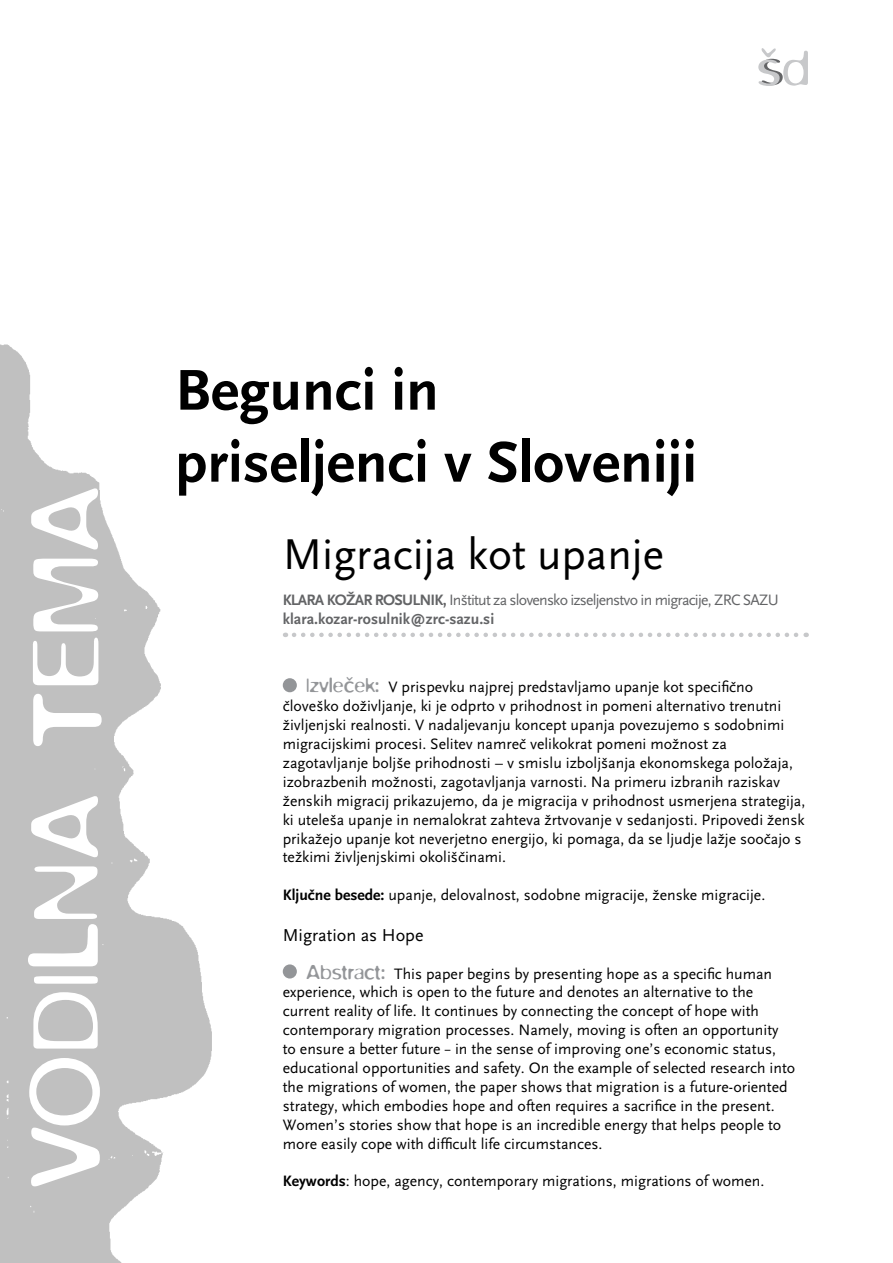
<style>
.page{position:relative;width:893px;height:1263px;background:#fff}
.page>*{position:absolute;margin:0;border:0;box-sizing:border-box;transform-origin:0 0}
.t1{font:300 106.8px "Blur";color:#fff}
.t2{font:700 60px/72px "AE Scala Sans";color:#000}
.t3{font:45px "AE Scala Sans";color:#000}
.t4{font:18px "AE Scala Sans";color:#000}
.t5{font:15.75px/18.9px "AE Scala Sans";color:#000}
.t6{font:700 15.75px/18.9px "AE Scala Sans";color:#636466}
.s1{font-weight:400}
.s2{font-family:"Blur";font-weight:300;font-size:22.5px;color:#939598}
.s3{font-weight:700}
</style>
<div class="page">
<svg style="left:758px;top:48px;width:50px;height:38px"></svg>
<svg style="left:294px;top:633px;width:513px;height:4px"></svg>
<div style="left:283px;top:678px;width:14px;height:14px;background:#939598;border-radius:50%"></div>
<div style="left:283px;top:964px;width:14px;height:14px;background:#939598;border-radius:50%"></div>
<img style="left:0;top:344px;width:212px;height:919px">
<h1 class="t1" style="left:6px;top:1188px;width:704px;rotate:-90deg">VODILNA TEMA</h1>
<h2 class="t2" style="left:175px;top:356px;width:523px">Begunci in priseljenci v Sloveniji</h2>
<h3 class="t3" style="left:283px;top:530px;width:383px">Migracija kot upanje</h3>
<p class="t6" style="left:283px;top:591px;width:497px">KLARA KOŽAR ROSULNIK, <span class="s1">Inštitut za slovensko izseljenstvo in migracije, ZRC SAZU </span>klara.kozar-rosulnik@zrc-sazu.si</p>
<p class="t5" style="left:283px;top:678px;width:524px;text-indent:23px"><span class="s2">Izvle~ek:</span> V prispevku najprej predstavljamo upanje kot specifično človeško doživljanje, ki je odprto v prihodnost in pomeni alternativo trenutni življenjski realnosti. V nadaljevanju koncept upanja povezujemo s sodobnimi migracijskimi procesi. Selitev namreč velikokrat pomeni možnost za zagotavljanje boljše prihodnosti — v smislu izboljšanja ekonomskega položaja, izobrazbenih možnosti, zagotavljanja varnosti. Na primeru izbranih raziskav ženskih migracij prikazujemo, da je migracija v prihodnost usmerjena strategija, ki uteleša upanje in nemalokrat zahteva žrtvovanje v sedanjosti. Pripovedi žensk prikažejo upanje kot neverjetno energijo, ki pomaga, da se ljudje lažje soočajo s težkimi življenjskimi okoliščinami.</p>
<p class="t5" style="left:283px;top:886px;width:484px"><span class="s3">Ključne besede:</span> upanje, delovalnost, sodobne migracije, ženske migracije.</p>
<p class="t4" style="left:283px;top:925px;width:142px">Migration as Hope</p>
<p class="t5" style="left:283px;top:964px;width:514px;text-indent:23px"><span class="s2">Abstract:</span> This paper begins by presenting hope as a specific human experience, which is open to the future and denotes an alternative to the current reality of life. It continues by connecting the concept of hope with contemporary migration processes. Namely, moving is often an opportunity to ensure a better future – in the sense of improving one’s economic status, educational opportunities and safety. On the example of selected research into the migrations of women, the paper shows that migration is a future-oriented strategy, which embodies hope and often requires a sacrifice in the present.<br>Women’s stories show that hope is an incredible energy that helps people to more easily cope with difficult life circumstances.</p>
<p class="t5" style="left:283px;top:1172px;width:483px"><span class="s3">Keywords</span>: hope, agency, contemporary migrations, migrations of women.</p>
</div>
